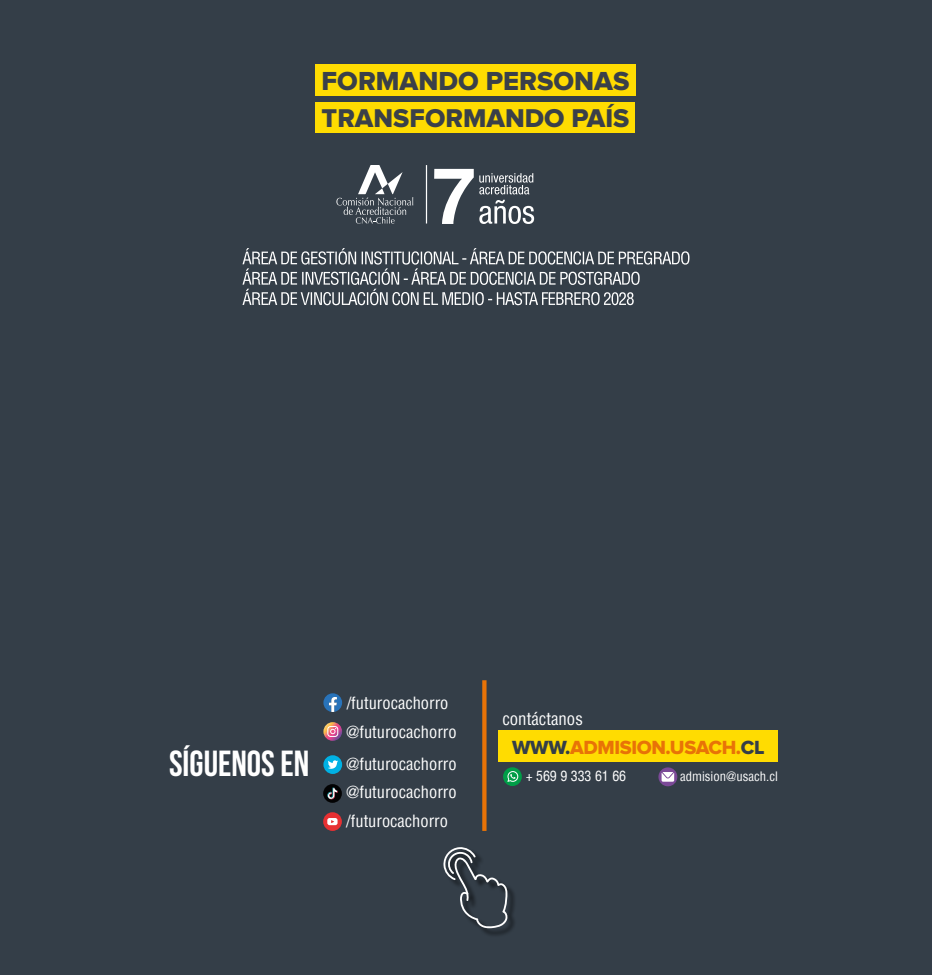
<style>
.page{position:relative;width:932px;height:975px;background:#343e48}
.page>*{position:absolute;margin:0;border:0;box-sizing:border-box;transform-origin:0 0}
.t1{font:700 36.3px "Bebas Neue";color:#fff}
.t2{font:27.08px "Proxima Nova Extrabld";color:#3a4049}
.t3{font:26.7px "Proxima Nova Extrabld";color:#3a4049}
.t4{font:19.73px "Proxima Nova Extrabld";letter-spacing:-.02em;color:#e87307}
.t5{font:condensed 16.88px "Helvetica";color:#fff}
.t6{font:condensed 16.5px/31.7px "Helvetica";color:#fff}
.t7{font:condensed 13.88px "Helvetica";color:#fff}
.t8{font:condensed 12.75px "Helvetica";color:#fff}
.s1{color:#343e48}
</style>
<div class="page">
<div style="left:445px;top:848px;width:71px;height:90px;background:#000;opacity:.75"></div>
<svg style="left:443px;top:847px;width:65px;height:81px"></svg>
<svg style="left:336px;top:165px;width:77px;height:59px"></svg>
<hr style="left:426px;top:165px;width:1px;height:59px;background:#fff">
<svg style="left:434px;top:169px;width:100px;height:55px"></svg>
<svg style="left:242px;top:248px;width:447px;height:57px"></svg>
<div style="left:315px;top:65px;width:320px;height:31px;background:#ffdc01"></div>
<div style="left:315px;top:102px;width:320px;height:31px;background:#ffdc01"></div>
<svg style="left:482px;top:680px;width:4px;height:151px"></svg>
<svg style="left:503px;top:767px;width:19px;height:19px"></svg>
<svg style="left:507px;top:771px;width:11px;height:11px"></svg>
<div style="left:323px;top:755px;width:19px;height:19px;background:#00b1e4;border-radius:50%"></div>
<svg style="left:328px;top:760px;width:10px;height:9px"></svg>
<svg style="left:323px;top:722px;width:19px;height:19px"></svg>
<svg style="left:327px;top:726px;width:11px;height:11px"></svg>
<svg style="left:323px;top:693px;width:19px;height:19px"></svg>
<svg style="left:323px;top:784px;width:19px;height:19px"></svg>
<svg style="left:327px;top:788px;width:11px;height:11px"></svg>
<svg style="left:323px;top:812px;width:19px;height:19px"></svg>
<svg style="left:327px;top:818px;width:10px;height:7px"></svg>
<svg style="left:658px;top:767px;width:19px;height:19px"></svg>
<svg style="left:661px;top:771px;width:13px;height:11px"></svg>
<div style="left:498px;top:730px;width:280px;height:32px;background:#ffdc01"></div>
<h2 class="t2" style="left:321px;top:65px;width:309px">FORMANDO PERSONAS</h2>
<h3 class="t3" style="left:321px;top:103px;width:309px">TRANSFORMANDO PAÍS</h3>
<h1 class="t1" style="left:169px;top:744px;width:142px">SÍGUENOS EN</h1>
<p class="t6" style="left:347px;top:687px;width:103px">/futurocachorro</p>
<p class="t6" style="left:346px;top:716px;width:112px">@futurocachorro @futurocachorro</p>
<p class="t6" style="left:346px;top:777px;width:112px;line-height:29.2px">@futurocachorro /futurocachorro</p>
<p class="t5" style="left:502px;top:708px;width:82px">contáctanos</p>
<p class="t4" style="left:512px;top:736px;width:254px"><span class="s1">WWW.</span>ADMISION.USACH.<span class="s1">CL</span></p>
<p class="t7" style="left:525px;top:767px;width:102px">+ 569 9 333 61 66</p>
<p class="t8" style="left:680px;top:768px;width:99px">admision@usach.cl</p>
</div>
